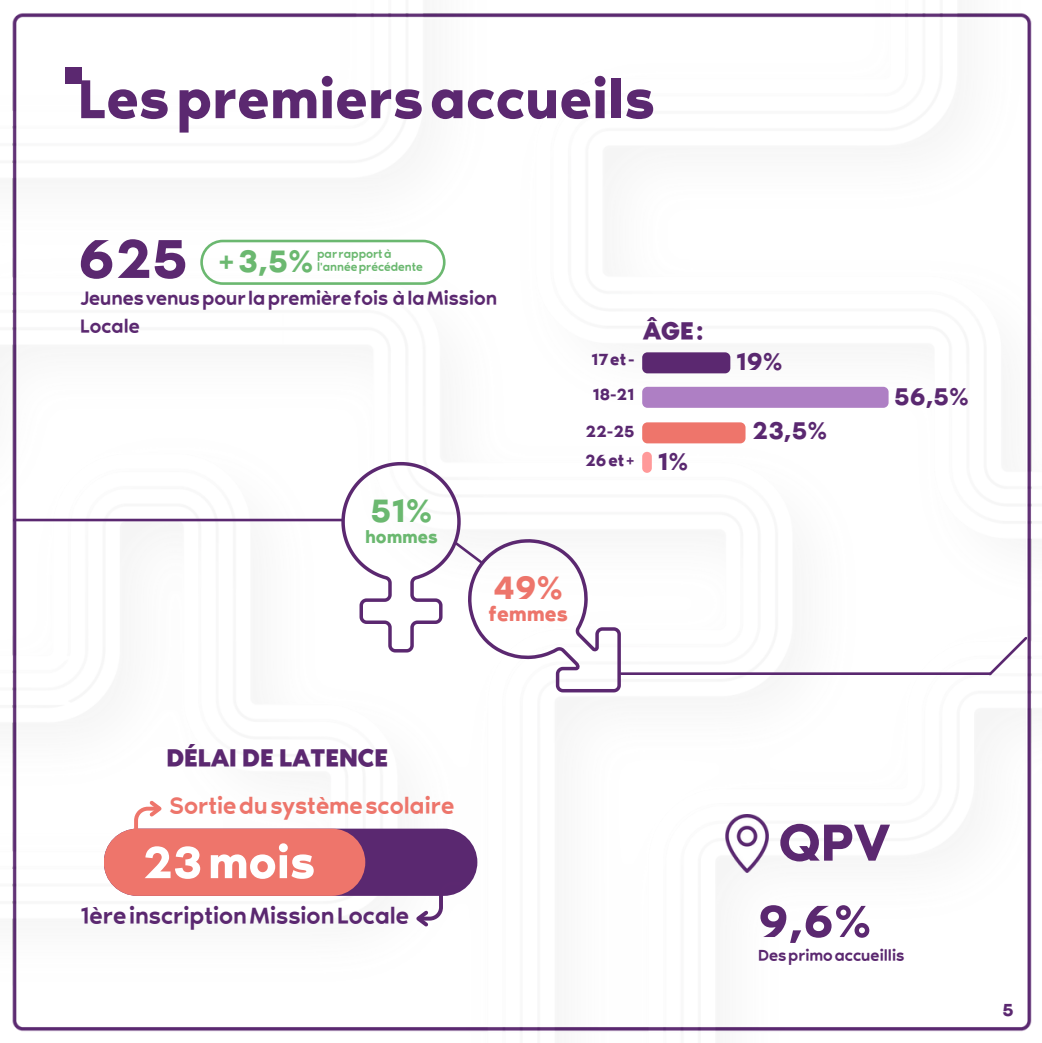
<style>
.page{position:relative;width:1042px;height:1043px;background:#fff}
.page>*{position:absolute;margin:0;border:0;box-sizing:border-box;transform-origin:0 0}
.t1{font:72.62px "RTL Media Pro Regular";color:#5b2870}
.t2{font:69.12px "RTL Media Pro Regular";color:#5b2870}
.t3{font:59.68px "RTL Media Pro Regular";color:#fff}
.t4{font:59.68px "RTL Media Pro Regular";color:#5b2870}
.t5{font:42.18px "RTL Media Pro Regular";color:#6bb870}
.t6{font:42.18px "RTL Media Pro Regular";color:#ed756b}
.t7{font:40.25px "RTL Media Pro Regular";color:#6bb870}
.t8{font:31.5px "RTL Media Pro Regular";color:#5a2870}
.t9{font:30.62px "RTL Media Pro Light";color:#5b2870}
.t10{font:30.62px "RTL Media Pro Light";color:#ed756b}
.t11{font:30.62px "RTL Media Pro Medium";color:#5b2870}
.t12{font:26.43px "RTL Media Pro Regular";color:#ed756b}
.t13{font:25.38px/27.5px "RTL Media Pro Light";color:#5b2870}
.t14{font:22.93px "RTL Media Pro Regular";color:#6bb870}
.t15{font:22.75px "RTL Media Pro Regular";color:#5b2870}
.t16{font:21px "RTL Media Pro Regular";color:#5a2870}
.t17{font:20.82px "RTL Media Pro Light";color:#5b2870}
.t18{font:15.4px "RTL Media Pro Light";color:#6bb870}
</style>
<div class="page">
<img style="left:12px;top:13px;width:1020px;height:1019px">
<div style="left:65px;top:67px;width:16px;height:16px;background:#5b2870"></div>
<svg style="left:200px;top:239px;width:245px;height:45px"></svg>
<hr style="left:13px;top:518px;width:330px;height:3px;background:#5a2870">
<svg style="left:341px;top:461px;width:279px;height:231px"></svg>
<hr style="left:621px;top:672px;width:368px;height:2px;background:#5a2870">
<svg style="left:986px;top:634px;width:43px;height:43px"></svg>
<div style="left:642px;top:386px;width:246px;height:21px;background:#ae7fc4;border-radius:5px"></div>
<div style="left:642px;top:352px;width:88px;height:21px;background:#5b2870;border-radius:5px"></div>
<div style="left:642px;top:422px;width:103px;height:21px;background:#ee756b;border-radius:5px"></div>
<div style="left:642px;top:451px;width:9px;height:21px;background:#f99;border-radius:5px"></div>
<div style="left:104px;top:828px;width:373px;height:67px;background:#5a2870;border-radius:34px"></div>
<div style="left:104px;top:828px;width:261px;height:67px;background:#ee756b;border-radius:34px"></div>
<svg style="left:107px;top:797px;width:59px;height:51px"></svg>
<svg style="left:411px;top:884px;width:58px;height:45px"></svg>
<img style="left:725px;top:814px;width:43px;height:58px">
<p class="t1" style="left:78px;top:67px;width:578px">Lespremiersaccueils</p>
<p class="t1" style="left:78px;top:227px;width:111px">625</p>
<p class="t7" style="left:218px;top:243px;width:97px">+3,5%</p>
<p class="t18" style="left:317px;top:247px;width:76px">parrapportà</p>
<p class="t18" style="left:317px;top:260px;width:107px">l'annéeprécédente</p>
<p class="t13" style="left:80px;top:287px;width:418px">Jeunesvenuspourlapremièrefois àlaMission<br>Locale</p>
<p class="t5" style="left:370px;top:492px;width:64px">51%</p>
<p class="t14" style="left:365px;top:526px;width:74px">hommes</p>
<p class="t6" style="left:493px;top:569px;width:71px">49%</p>
<p class="t12" style="left:488px;top:602px;width:81px">femmes</p>
<p class="t11" style="left:643px;top:318px;width:62px">ÂGE:</p>
<p class="t16" style="left:591px;top:350px;width:45px">17et-</p>
<p class="t8" style="left:735px;top:348px;width:48px">19%</p>
<p class="t16" style="left:592px;top:385px;width:44px">18-21</p>
<p class="t16" style="left:585px;top:422px;width:50px">22-25</p>
<p class="t16" style="left:585px;top:451px;width:51px">26et+</p>
<p class="t8" style="left:752px;top:417px;width:76px">23,5%</p>
<p class="t8" style="left:657px;top:448px;width:32px">1%</p>
<p class="t8" style="left:893px;top:382px;width:76px">56,5%</p>
<p class="t11" style="left:166px;top:744px;width:223px">DÉLAI DE LATENCE</p>
<p class="t10" style="left:170px;top:792px;width:286px">Sortiedusystèmescolaire</p>
<p class="t3" style="left:142px;top:836px;width:174px">23mois</p>
<p class="t9" style="left:80px;top:902px;width:330px">1èreinscriptionMissionLocale</p>
<p class="t2" style="left:778px;top:812px;width:113px">QPV</p>
<p class="t4" style="left:758px;top:894px;width:115px">9,6%</p>
<p class="t17" style="left:758px;top:946px;width:148px">Desprimoaccueillis</p>
<p class="t15" style="left:1002px;top:1000px;width:13px">5</p>
</div>
